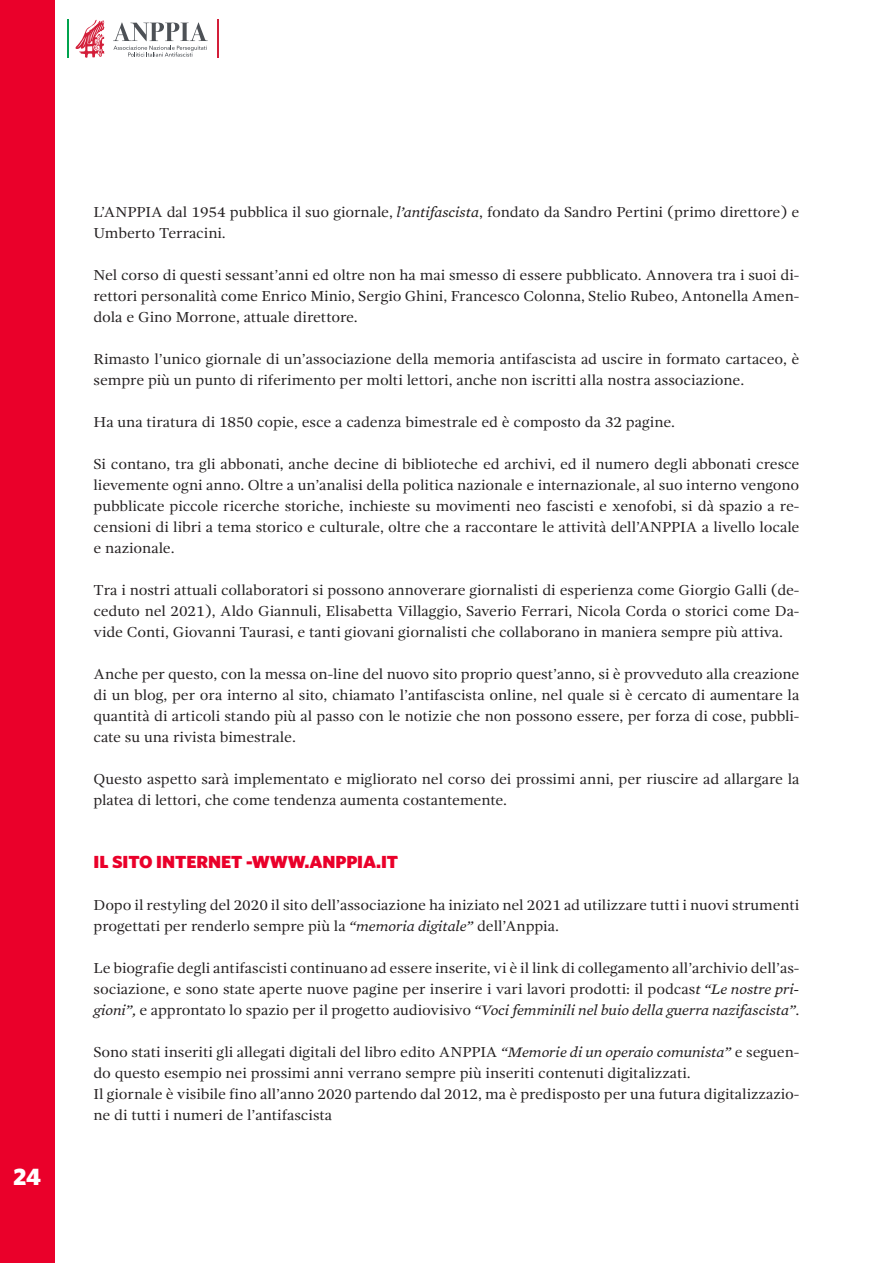
<style>
.page{position:relative;width:893px;height:1263px;background:#fff}
.page>*{position:absolute;margin:0;border:0;box-sizing:border-box;transform-origin:0 0}
.t1{font:900 24px "Whitney";color:#fff}
.t2{font:900 17.55px "Whitney";letter-spacing:-.005em;color:#ea002a;scale:1.06 1}
.t3{font:14.85px/21px "Gandhi Serif";letter-spacing:-.005em;color:#231f20;scale:1.06 1}
.s1{font-family:"Mercury Text G2";font-style:italic}
</style>
<div class="page">
<div style="left:0;top:1px;width:54px;height:1262px;background:#ea002a"></div>
<hr style="left:67px;top:20px;width:2px;height:38px;background:#00a34e">
<hr style="left:217px;top:20px;width:2px;height:38px;background:#d31e39">
<svg style="left:113px;top:22px;width:95px;height:35px"></svg>
<svg style="left:75px;top:20px;width:29px;height:38px"></svg>
<p class="t1" style="left:13px;top:1162px;width:29px">24</p>
<p class="t3" style="left:94px;top:201px;width:667px">L’ANPPIA dal 1954 pubblica il suo giornale, <span class="s1">l’antifascista</span>, fondato da Sandro Pertini (primo direttore) e<br>Umberto Terracini.</p>
<p class="t3" style="left:94px;top:264px;width:667px;text-align:justify">Nel corso di questi sessant’anni ed oltre non ha mai smesso di essere pubblicato. Annovera tra i suoi di&shy;rettori personalità come Enrico Minio, Sergio Ghini, Francesco Colonna, Stelio Rubeo, Antonella Amen&shy;dola e Gino Morrone, attuale direttore.</p>
<p class="t3" style="left:94px;top:348px;width:667px">Rimasto l’unico giornale di un’associazione della memoria antifascista ad uscire in formato cartaceo, è sempre più un punto di riferimento per molti lettori, anche non iscritti alla nostra associazione.</p>
<p class="t3" style="left:94px;top:411px;width:550px">Ha una tiratura di 1850 copie, esce a cadenza bimestrale ed è composto da 32 pagine.</p>
<p class="t3" style="left:94px;top:453px;width:667px;text-align:justify">Si contano, tra gli abbonati, anche decine di biblioteche ed archivi, ed il numero degli abbonati cresce lievemente ogni anno. Oltre a un’analisi della politica nazionale e internazionale, al suo interno vengono pubblicate piccole ricerche storiche, inchieste su movimenti neo fascisti e xenofobi, si dà spazio a re&shy;censioni di libri a tema storico e culturale, oltre che a raccontare le attività dell’ANPPIA a livello locale e nazionale.</p>
<p class="t3" style="left:94px;top:579px;width:667px;text-align:justify">Tra i nostri attuali collaboratori si possono annoverare giornalisti di esperienza come Giorgio Galli (de&shy;ceduto nel 2021), Aldo Giannuli, Elisabetta Villaggio, Saverio Ferrari, Nicola Corda o storici come Da&shy;vide Conti, Giovanni Taurasi, e tanti giovani giornalisti che collaborano in maniera sempre più attiva.</p>
<p class="t3" style="left:94px;top:663px;width:667px;text-align:justify">Anche per questo, con la messa on-line del nuovo sito proprio quest’anno, si è provveduto alla creazione di un blog, per ora interno al sito, chiamato l’antifascista online, nel quale si è cercato di aumentare la quantità di articoli stando più al passo con le notizie che non possono essere, per forza di cose, pubbli&shy;cate su una rivista bimestrale.</p>
<p class="t3" style="left:94px;top:768px;width:667px">Questo aspetto sarà implementato e migliorato nel corso dei prossimi anni, per riuscire ad allargare la platea di lettori, che come tendenza aumenta costantemente.</p>
<p class="t2" style="left:94px;top:851px;width:289px">IL SITO INTERNET -WWW.ANPPIA.IT</p>
<p class="t3" style="left:94px;top:894px;width:667px">Dopo il restyling del 2020 il sito dell’associazione ha iniziato nel 2021 ad utilizzare tutti i nuovi strumenti progettati per renderlo sempre più la <span class="s1">“memoria digitale”</span> dell’Anppia.</p>
<p class="t3" style="left:94px;top:957px;width:667px;text-align:justify">Le biografie degli antifascisti continuano ad essere inserite, vi è il link di collegamento all’archivio dell’as&shy;sociazione, e sono state aperte nuove pagine per inserire i vari lavori prodotti: il podcas<span class="s1">t “Le nostre pri&shy;gioni”,</span> e approntato lo spazio per il progetto audiovisivo <span class="s1">“Voci femminili nel buio della guerra nazifascista”.</span></p>
<p class="t3" style="left:94px;top:1041px;width:667px">Sono stati inseriti gli allegati digitali del libro edito ANPPIA <span class="s1">“Memorie di un operaio comunista”</span> e seguen&shy;do questo esempio nei prossimi anni verrano sempre più inseriti contenuti digitalizzati.</p>
<p class="t3" style="left:94px;top:1083px;width:667px">Il giornale è visibile fino all’anno 2020 partendo dal 2012, ma è predisposto per una futura digitalizzazio&shy;ne di tutti i numeri de l’antifascista</p>
</div>
